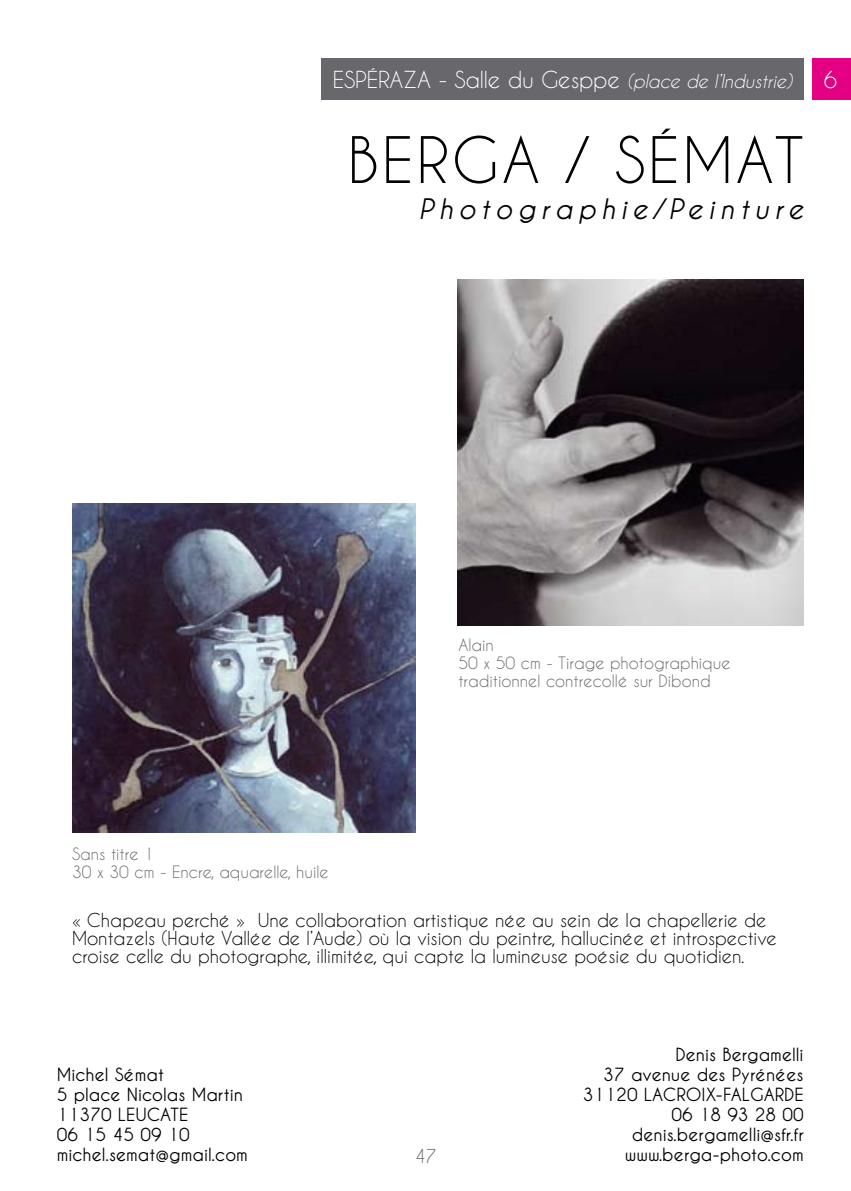
<style>
.page{position:relative;width:851px;height:1191px;background:#fff}
.page>*{position:absolute;margin:0;border:0;box-sizing:border-box;transform-origin:0 0}
.t1{font:60px "Caviar Dreams";letter-spacing:.05em;color:#000}
.t2{font:italic 700 28px "Caviar Dreams";letter-spacing:.19em;color:#000}
.t3{font:22px "Caviar Dreams";letter-spacing:-.01em;color:#fff}
.t4{font:18px/18px "Caviar Dreams";color:#000}
.t5{font:700 18px/20px "Caviar Dreams";color:#000;text-align:right}
.t6{font:18px "Caviar Dreams";color:#68676c}
.t7{font:16px/18px "Caviar Dreams";color:#68676c}
.s1{font-style:italic;font-size:18px}
</style>
<div class="page">
<div style="left:321px;top:59px;width:482px;height:41px;background:#68676c"></div>
<div style="left:812px;top:59px;width:38px;height:41px;background:#e50083"></div>
<img style="left:72px;top:503px;width:344px;height:329px">
<img style="left:458px;top:280px;width:345px;height:345px">
<p class="t3" style="left:333px;top:68px;width:461px">ESPÉRAZA - Salle du Gesppe <span class="s1">(place de l’Industrie)</span></p>
<p class="t3" style="left:823px;top:68px;width:15px">6</p>
<h1 class="t1" style="left:347px;top:127px;width:457px">BERGA / SÉMAT</h1>
<h2 class="t2" style="left:419px;top:193px;width:386px">Photographie/Peinture</h2>
<p class="t7" style="left:72px;top:845px;width:258px">Sans titre 1<br>30 x 30 cm - Encre, aquarelle, huile</p>
<p class="t7" style="left:458px;top:635px;width:273px">Alain<br>50 x 50 cm - Tirage photographique traditionnel contrecollé sur Dibond</p>
<p class="t4" style="left:72px;top:911px;width:706px">« Chapeau perché » Une collaboration artistique née au sein de la chapellerie de<br>Montazels (Haute Vallée de l’Aude) où la vision du peintre, hallucinée et introspective croise celle du photographe, illimitée, qui capte la lumineuse poésie du quotidien.</p>
<p class="t5" style="left:57px;top:1064px;width:193px;text-align:left">Michel Sémat<br>5 place Nicolas Martin<br>11370 LEUCATE<br>06 15 45 09 10 michel.semat@gmail.com</p>
<p class="t6" style="left:415px;top:1146px;width:23px">47</p>
<p class="t5" style="left:582px;top:1044px;width:222px">Denis Bergamelli<br>37 avenue des Pyrénées<br>31120 LACROIX-FALGARDE<br>06 18 93 28 00 denis.bergamelli@sfr.fr www.berga-photo.com</p>
</div>
